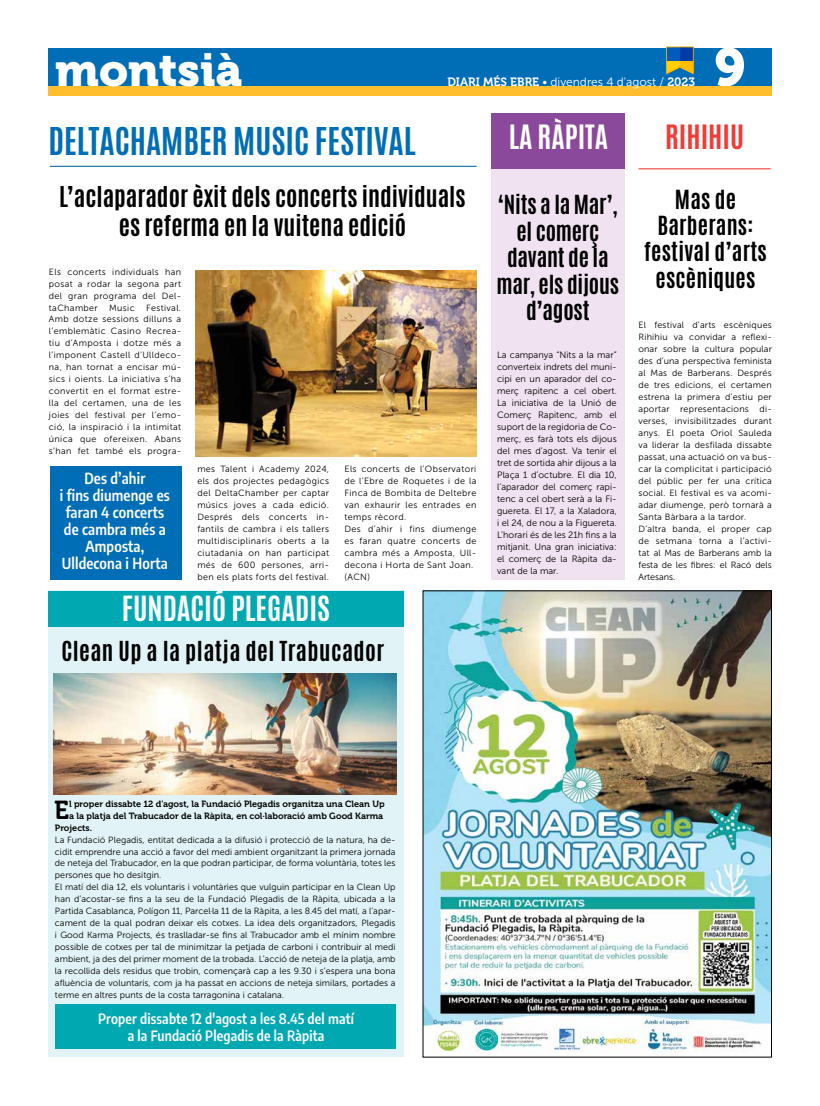
<style>
.page{position:relative;width:820px;height:1106px;background:#fff}
.page>*{position:absolute;margin:0;border:0;box-sizing:border-box;transform-origin:0 0}
.t1{font:53px "Museo 900";color:#fff}
.t2{font:46px "Museo 900";color:#fff}
.t3{font:700 32px "Antonio";color:#006db7}
.t4{font:700 29px "Antonio";color:#fff}
.t5{font:700 28px "Antonio";color:#fff}
.t6{font:700 28px "Antonio";color:#f13c36}
.t7{font:25.8px "Museo 700";color:#000}
.t8{font:700 24px/28.8px "Antonio";color:#000;text-align:center}
.t9{font:700 23px "Antonio";letter-spacing:.02em;color:#000}
.t10{font:700 22px/26.4px "Antonio";letter-spacing:-.01em;color:#000;text-align:center}
.t11{font:700 22px/26.4px "Antonio";letter-spacing:.01em;color:#000;text-align:center}
.t12{font:600 15px/17px "Encode Sans Condensed";letter-spacing:.01em;color:#fff;text-align:center}
.t13{font:600 14px/17px "Encode Sans Condensed";letter-spacing:.01em;color:#fff;text-align:center}
.t14{font:12px "Museo Sans 300";color:#fff}
.t15{font:9.2px/12px "Museo Sans 300";color:#000;text-align:justify}
.t16{font:9px/12px "Museo Sans 300";letter-spacing:.005em;color:#000;text-align:justify}
.t17{font:9px/12px "Museo Sans 300";letter-spacing:.025em;color:#000}
.t18{font:9px/12px "Museo Sans 300";letter-spacing:.04em;color:#000}
.t19{font:9px "Museo 700";color:#000}
.s1{font-family:"Museo 700"}
</style>
<div class="page">
<div style="left:48px;top:48px;width:723px;height:38px;background:#006db7"></div>
<div style="left:48px;top:86px;width:723px;height:9px;background:#ffbe2d"></div>
<div style="left:50px;top:466px;width:131px;height:113px;background:#006db7"></div>
<svg style="left:666px;top:46px;width:27px;height:28px"></svg>
<div style="left:48px;top:590px;width:355px;height:467px;background:#e1f3f6"></div>
<div style="left:48px;top:591px;width:355px;height:35px;background:#00a9b1"></div>
<div style="left:55px;top:1004px;width:340px;height:44px;background:#00a9b1"></div>
<img style="left:424px;top:592px;width:345px;height:461px">
<img style="left:54px;top:674px;width:342px;height:120px">
<div style="left:490px;top:113px;width:134px;height:466px;background:#f0e2f0"></div>
<div style="left:490px;top:113px;width:134px;height:55px;background:#8b499b"></div>
<hr style="left:638px;top:168px;width:132px;height:1px;background:#f13c36">
<hr style="left:50px;top:166px;width:426px;height:1px;background:#006db7">
<img style="left:196px;top:271px;width:280px;height:185px">
<h2 class="t2" style="left:55px;top:44px;width:188px">montsià</h2>
<h3 class="t3" style="left:48px;top:117px;width:368px">DELTACHAMBER MUSIC FESTIVAL</h3>
<h3 class="t14" style="left:447px;top:75px;width:249px"><span class="s1">DIARI MÉS EBRE</span> • divendres 4 d'agost / <span class="s1">2023</span></h3>
<h1 class="t1" style="left:714px;top:37px;width:33px">9</h1>
<h3 class="t5" style="left:508px;top:116px;width:101px">LA RÀPITA</h3>
<h3 class="t6" style="left:664px;top:116px;width:80px">RIHIHIU</h3>
<h3 class="t8" style="left:59px;top:182px;width:407px">L’aclaparador èxit dels concerts individuals es referma en la vuitena edició</h3>
<p class="t16" style="left:49px;top:266px;width:134px">Els concerts individuals han posat a rodar la segona part del gran programa del Del&shy;taChamber</p>
<p class="t16" style="left:49px;top:301px;width:134px;text-indent:97px">Festival.<br>Amb dotze sessions dilluns a l’emblemàtic Casino Recrea&shy;tiu d’Amposta i dotze més a l’imponent Castell d’Ulldeco&shy;na, han tornat a encisar mú&shy;sics i oients. La iniciativa s’ha convertit en el format estre&shy;lla del certamen, una de les joies del festival per l’emo&shy;ció, la inspiració i la intimitat única que ofereixen. Abans s’han fet també els progra-</p>
<h3 class="t12" style="left:60px;top:469px;width:111px">Des d’ahir<br>i fins diumenge es faran 4 concerts de cambra més a<br>Amposta,<br>Ulldecona i Horta</h3>
<p class="t16" style="left:109px;top:301px;width:27px">Music</p>
<p class="t16" style="left:197px;top:463px;width:133px">mes Talent i Academy 2024, els dos projectes pedagògics del DeltaChamber per captar músics joves a cada edició.<br>Després dels concerts in&shy;fantils de cambra i els tallers multidisciplinaris oberts a la ciutadania on han participat més de 600 persones, arri&shy;ben els plats forts del festival.</p>
<p class="t18" style="left:344px;top:463px;width:133px">Els concerts de l’Observatori de l’Ebre de Roquetes i de la<br>Finca de Bombita de Deltebre van exhaurir les entrades en temps rècord.<br>Des d’ahir i fins diumenge es faran quatre concerts de cambra més a Amposta, Ull&shy;decona i Horta de Sant Joan. (ACN)</p>
<h3 class="t4" style="left:122px;top:587px;width:210px">FUNDACIÓ PLEGADIS</h3>
<h3 class="t9" style="left:61px;top:633px;width:324px">Clean Up a la platja del Trabucador</h3>
<h3 class="t10" style="left:496px;top:192px;width:124px">‘Nits a la Mar’, el comerç davant de la mar, els dijous d’agost</h3>
<p class="t15" style="left:497px;top:349px;width:121px">La campanya “Nits a la mar” converteix indrets del muni&shy;cipi en un aparador del co&shy;merç rapitenc a cel obert.<br>La iniciativa de la Unió de Comerç Rapitenc, amb el suport de la regidoria de Co&shy;merç, es farà tots els dijous del mes d’agost. Va tenir el tret de sortida ahir dijous a la Plaça 1 d’octubre. El dia 10, l’aparador del comerç rapi&shy;tenc a cel obert serà a la Fi&shy;guereta. El 17, a la Xaladora, i el 24, de nou a la Figuereta.<br>L’horari és de les 21h fins a la mitjanit. Una gran iniciativa: el comerç de la Ràpita da&shy;vant de la mar.</p>
<h3 class="t11" style="left:644px;top:186px;width:124px">Mas de<br>Barberans: festival d’arts escèniques</h3>
<p class="t17" style="left:638px;top:319px;width:135px">El festival d’arts escèniques<br>Rihihiu va convidar a reflexi&shy;onar sobre la cultura popular des d’una perspectiva feminista al Mas de Barberans. Després de tres edicions, el certamen estrena la primera d’estiu per aportar representacions di&shy;verses, invisibilitzades durant anys. El poeta Oriol Sauleda va liderar la desfilada dissabte passat, una actuació on va bus&shy;car la complicitat i participació del públic per fer una crítica social. El festival es va acomi&shy;adar diumenge, però tornarà a<br>Santa Bàrbara a la tardor.<br>D’altra banda, el proper cap de setmana torna a l’activi&shy;tat al Mas de Barberans amb la festa de les fibres: el Racó dels<br>Artesans.</p>
<h3 class="t7" style="left:54px;top:795px;width:16px">E</h3>
<p class="t19" style="left:69px;top:798px;width:317px">l proper dissabte 12 d'agost, la Fundació Plegadis organitza una Clean Up</p>
<p class="t19" style="left:69px;top:810px;width:316px">a la platja del Trabucador de la Ràpita, en col·laboració amb Good Karma</p>
<p class="t19" style="left:55px;top:822px;width:39px">Projects.</p>
<p class="t16" style="left:55px;top:833px;width:342px;text-align:left">La Fundació Plegadis, entitat dedicada a la difusió i protecció de la natura, ha de&shy;cidit emprendre una acció a favor del medi ambient organitzant la primera jornada de neteja del Trabucador, en la que podran participar, de forma voluntària, totes les persones que ho desitgin.<br>El matí del dia 12, els voluntaris i voluntàries que vulguin participar en la Clean Up han d’acostar-se fins a la seu de la Fundació Plegadis de la Ràpita, ubicada a la Partida Casablanca, Polígon 11, Parcel·la 11 de la Ràpita, a les 8.45 del matí, a l’apar&shy;cament de la qual podran deixar els cotxes. La idea dels organitzadors, Plegadis i Good Karma Projects, és traslladar-se fins al Trabucador amb el mínim nombre possible de cotxes per tal de minimitzar la petjada de carboni i contribuir al medi ambient, ja des del primer moment de la trobada. L’acció de neteja de la platja, amb la recollida dels residus que trobin, començarà cap a les 9.30 i s’espera una bona afluència de voluntaris, com ja ha passat en accions de neteja similars, portades a terme en altres punts de la costa tarragonina i catalana.</p>
<h3 class="t13" style="left:98px;top:1009px;width:257px">Proper dissabte 12 d'agost a les 8.45 del matí a la Fundació Plegadis de la Ràpita</h3>
</div>
